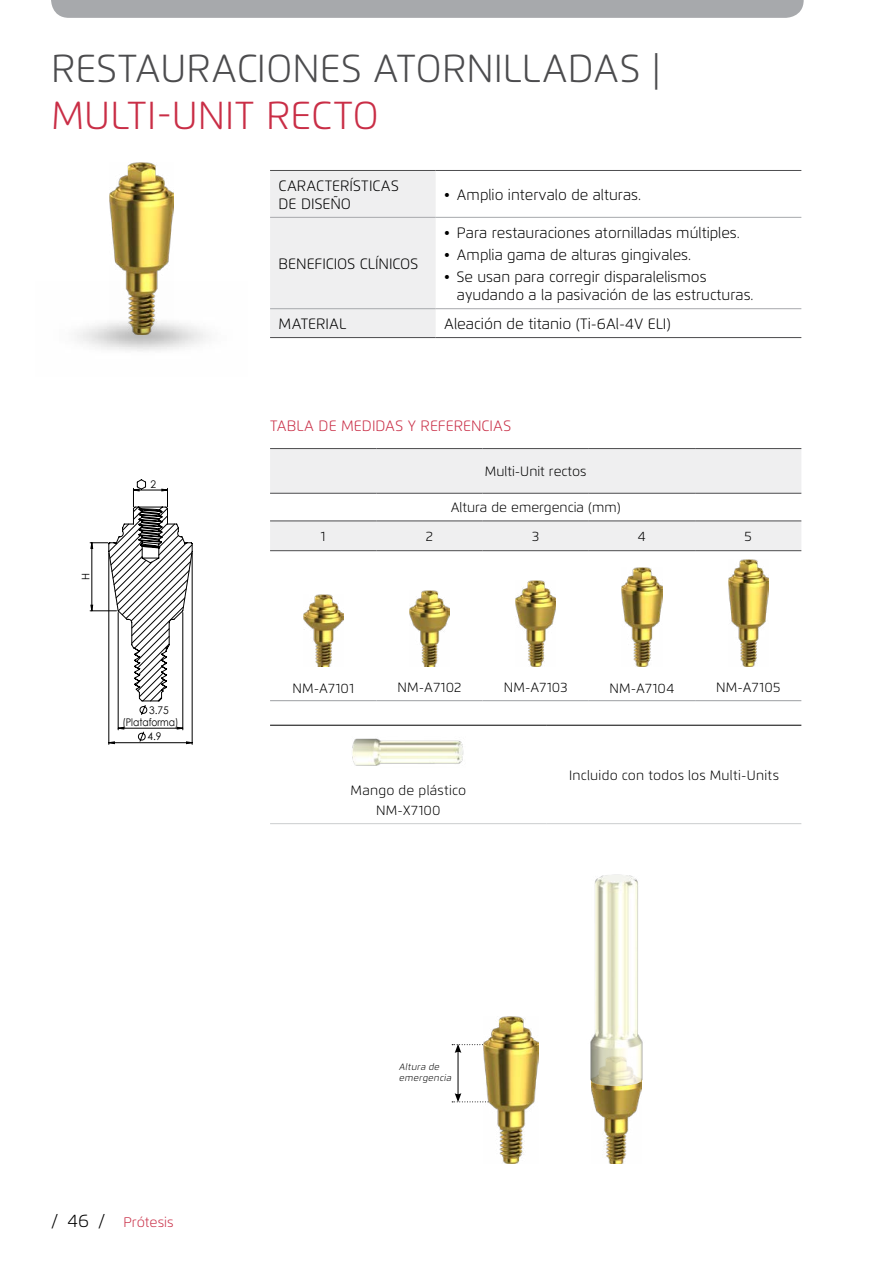
<style>
.page{position:relative;width:893px;height:1263px;background:#fff}
.page>*{position:absolute;margin:0;border:0;box-sizing:border-box;transform-origin:0 0}
.t1{font:300 39px "Flexo";color:#4c4c4e}
.t2{font:300 39px "Flexo";color:#c92e46}
.t3{font:300 15px/18px "Flexo";color:#000}
.t4{font:300 15px "Flexo";color:#c92e46}
.t5{font:300 13.8px "Flexo";color:#c92e46}
.t6{font:300 13.5px/20.4px "Flexo";letter-spacing:.015em;color:#000;text-align:center}
.t7{font:10.5px/12.3px "Century Gothic";letter-spacing:-.005em;color:#000}
.t8{font:italic 300 9.15px/11.1px "Flexo";color:#000}
.s1{font-size:18px;color:#000}
</style>
<div class="page">
<img style="left:109px;top:162px;width:65px;height:119px">
<div style="left:51px;top:0;width:753px;height:18px;background:#a7a9ac"></div>
<div style="left:270px;top:171px;width:166px;height:166px;background:#efeff0"></div>
<hr style="left:270px;top:217px;width:166px;height:1px;background:#a7a9ac">
<hr style="left:436px;top:217px;width:365px;height:1px;background:#a7a9ac">
<hr style="left:270px;top:308px;width:166px;height:1px;background:#a7a9ac">
<hr style="left:436px;top:308px;width:365px;height:1px;background:#a7a9ac">
<hr style="left:270px;top:170px;width:166px;height:1px;background:#4c4c4e">
<hr style="left:270px;top:337px;width:166px;height:1px;background:#4c4c4e">
<hr style="left:436px;top:170px;width:365px;height:1px;background:#4c4c4e">
<hr style="left:436px;top:337px;width:365px;height:1px;background:#4c4c4e">
<img style="left:77px;top:281px;width:132px;height:70px">
<hr style="left:458px;top:1050px;width:1px;height:45px;background:#000">
<svg style="left:452px;top:1044px;width:32px;height:9px"></svg>
<svg style="left:452px;top:1093px;width:32px;height:9px"></svg>
<img style="left:484px;top:1017px;width:54px;height:146px">
<img style="left:591px;top:1086px;width:50px;height:77px">
<img style="left:590px;top:875px;width:53px;height:211px">
<hr style="left:547px;top:823px;width:254px;height:1px;background:#d1d3d4">
<hr style="left:270px;top:725px;width:277px;height:1px;background:#000">
<hr style="left:547px;top:725px;width:254px;height:1px;background:#000">
<hr style="left:270px;top:823px;width:277px;height:1px;background:#d1d3d4">
<img style="left:352px;top:738px;width:112px;height:28px">
<svg style="left:270px;top:449px;width:531px;height:101px;fill:#efeff0"></svg>
<hr style="left:270px;top:448px;width:106px;height:1px;background:#4c4c4e">
<hr style="left:376px;top:448px;width:107px;height:1px;background:#4c4c4e">
<hr style="left:483px;top:448px;width:106px;height:1px;background:#4c4c4e">
<hr style="left:589px;top:448px;width:106px;height:1px;background:#4c4c4e">
<hr style="left:695px;top:448px;width:106px;height:1px;background:#4c4c4e">
<hr style="left:270px;top:550px;width:106px;height:1px;background:#4c4c4e">
<hr style="left:376px;top:550px;width:107px;height:1px;background:#4c4c4e">
<hr style="left:483px;top:550px;width:106px;height:1px;background:#4c4c4e">
<hr style="left:589px;top:550px;width:106px;height:1px;background:#4c4c4e">
<hr style="left:695px;top:550px;width:106px;height:1px;background:#4c4c4e">
<hr style="left:589px;top:700px;width:106px;height:1px;background:#a7a9ac">
<hr style="left:483px;top:700px;width:106px;height:1px;background:#a7a9ac">
<hr style="left:270px;top:700px;width:106px;height:1px;background:#a7a9ac">
<hr style="left:376px;top:700px;width:107px;height:1px;background:#a7a9ac">
<hr style="left:695px;top:700px;width:106px;height:1px;background:#a7a9ac">
<hr style="left:270px;top:493px;width:106px;height:1px;background:#4c4c4e">
<hr style="left:376px;top:493px;width:107px;height:1px;background:#4c4c4e">
<hr style="left:483px;top:493px;width:106px;height:1px;background:#4c4c4e">
<hr style="left:589px;top:493px;width:106px;height:1px;background:#4c4c4e">
<hr style="left:695px;top:493px;width:106px;height:1px;background:#4c4c4e">
<hr style="left:270px;top:520px;width:106px;height:1px;background:#4c4c4e">
<hr style="left:376px;top:520px;width:107px;height:1px;background:#4c4c4e">
<hr style="left:483px;top:520px;width:106px;height:1px;background:#4c4c4e">
<hr style="left:589px;top:520px;width:106px;height:1px;background:#4c4c4e">
<hr style="left:695px;top:520px;width:106px;height:1px;background:#4c4c4e">
<img style="left:303px;top:595px;width:40px;height:72px">
<img style="left:409px;top:591px;width:41px;height:76px">
<img style="left:516px;top:580px;width:40px;height:87px">
<img style="left:622px;top:568px;width:40px;height:99px">
<img style="left:728px;top:559px;width:40px;height:108px">
<svg style="left:90px;top:479px;width:103px;height:265px"></svg>
<h1 class="t1" style="left:51px;top:45px;width:611px">RESTAURACIONES ATORNILLADAS |</h1>
<h1 class="t2" style="left:51px;top:92px;width:329px">MULTI-UNIT RECTO</h1>
<p class="t3" style="left:279px;top:177px;width:122px">CARACTERÍSTICAS<br>DE DISEÑO</p>
<p class="t3" style="left:444px;top:186px;width:198px">• Amplio intervalo de alturas.</p>
<p class="t3" style="left:279px;top:255px;width:141px">BENEFICIOS CLÍNICOS</p>
<p class="t3" style="left:444px;top:223px;width:297px">• Para restauraciones atornilladas múltiples.</p>
<p class="t3" style="left:444px;top:246px;width:248px">• Amplia gama de alturas gingivales.</p>
<p class="t3" style="left:457px;top:268px;width:298px;text-indent:-13px">• Se usan para corregir disparalelismos ayudando a la pasivación de las estructuras.</p>
<p class="t3" style="left:279px;top:315px;width:69px">MATERIAL</p>
<p class="t3" style="left:444px;top:315px;width:228px">Aleación de titanio (Ti-6Al-4V ELI)</p>
<p class="t7" style="left:79px;top:580px;width:8px;rotate:-90deg">H</p>
<p class="t7" style="left:150px;top:477px;width:7px">2</p>
<p class="t7" style="left:123px;top:703px;width:57px;text-indent:26px">3.75 (Plataforma)</p>
<p class="t7" style="left:147px;top:730px;width:16px">4.9</p>
<p class="t4" style="left:270px;top:417px;width:242px">TABLA DE MEDIDAS Y REFERENCIAS</p>
<p class="t6" style="left:485px;top:461px;width:103px">Multi-Unit rectos</p>
<p class="t6" style="left:451px;top:497px;width:171px">Altura de emergencia (mm)</p>
<p class="t6" style="left:321px;top:526px;width:6px">1</p>
<p class="t6" style="left:426px;top:526px;width:9px">2</p>
<p class="t6" style="left:532px;top:526px;width:9px">3</p>
<p class="t6" style="left:638px;top:526px;width:9px">4</p>
<p class="t6" style="left:745px;top:526px;width:9px">5</p>
<p class="t6" style="left:292px;top:678px;width:63px">NM-A7101</p>
<p class="t6" style="left:397px;top:677px;width:65px">NM-A7102</p>
<p class="t6" style="left:504px;top:677px;width:65px">NM-A7103</p>
<p class="t6" style="left:609px;top:678px;width:67px">NM-A7104</p>
<p class="t6" style="left:716px;top:677px;width:66px">NM-A7105</p>
<p class="t6" style="left:351px;top:780px;width:117px">Mango de plástico<br>NM-X7100</p>
<p class="t6" style="left:569px;top:765px;width:211px">Incluido con todos los Multi-Units</p>
<p class="t5" style="left:51px;top:1213px;width:124px"><span class="s1">/ 46 /</span> Prótesis</p>
<p class="t8" style="left:399px;top:1061px;width:56px">Altura de emergencia</p>
</div>
